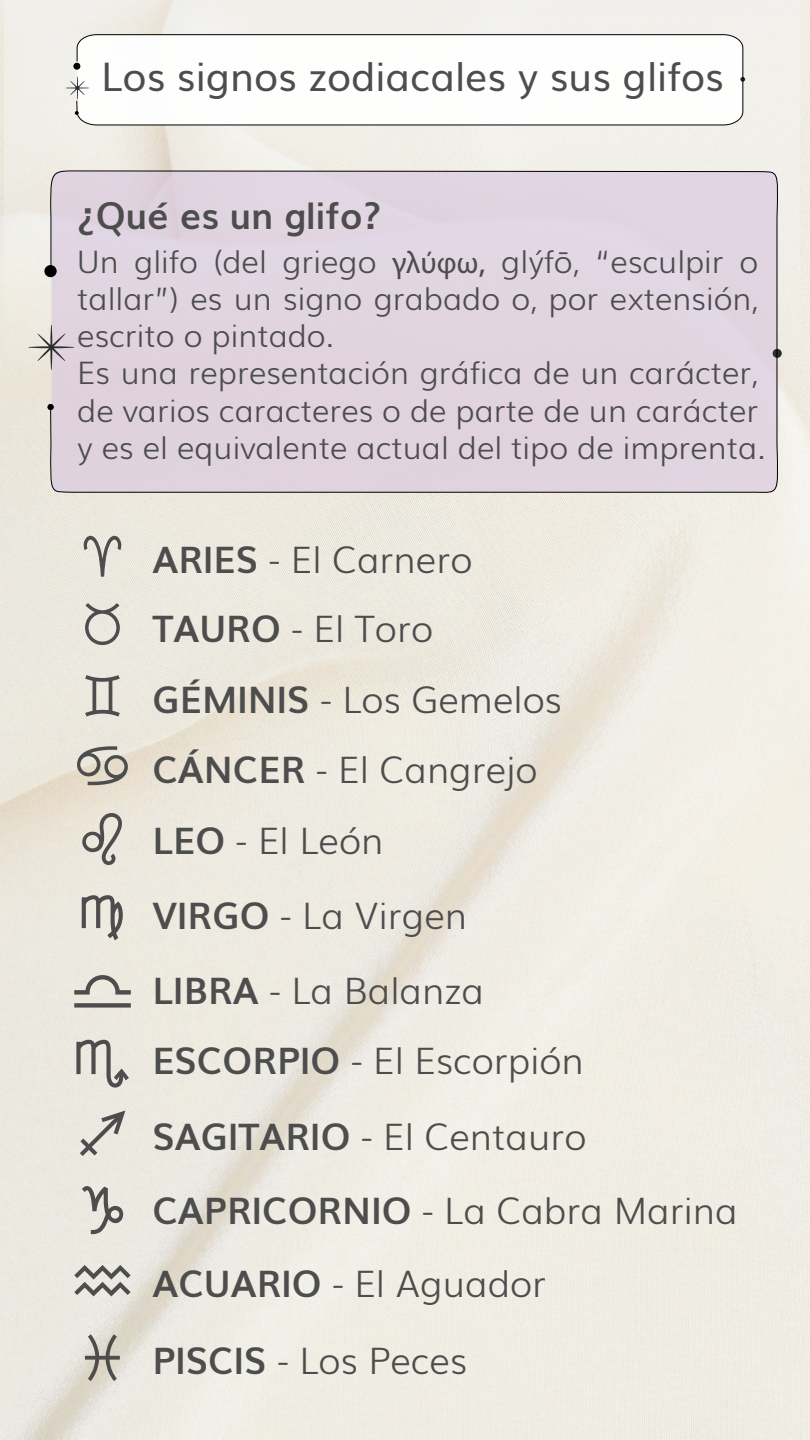
<style>
.page{position:relative;width:810px;height:1440px;background:#fff}
.page>*{position:absolute;margin:0;border:0;box-sizing:border-box;transform-origin:0 0}
.t1{font:39.38px "Muli";color:#4d4d4d}
.t2{font:700 36.83px "Muli";color:#4d4d4d}
.t3{font:300 36.45px "Muli";color:#4d4d4d}
.t4{font:300 31.05px/37.2px "Muli";color:#4d4d4d}
.s1{font-family:"Myriad Pro";font-weight:400}
.s2{font-weight:400}
.s3{font-weight:700}
</style>
<div class="page">
<img style="left:0;top:0;width:810px;height:1440px">
<div style="left:4px;top:0;width:795px;height:379px;background:#f1efe9"></div>
<svg style="left:773px;top:349px;width:9px;height:9px"></svg>
<div style="left:45px;top:266px;width:11px;height:11px;background:#000;border-radius:50%"></div>
<div style="left:45px;top:265px;width:12px;height:12px;border:1px solid #000;border-radius:50%"></div>
<svg style="left:28px;top:324px;width:21px;height:46px"></svg>
<div style="left:49px;top:167px;width:731px;height:330px;background:#e1d5e1"></div>
<div style="left:74px;top:63px;width:6px;height:7px;border:1px solid #000;border-radius:50%"></div>
<svg style="left:65px;top:81px;width:11px;height:14px"></svg>
<div style="left:76px;top:34px;width:668px;height:92px;background:#fefefd"></div>
<svg style="left:85px;top:1334px;width:35px;height:47px;background:#ded9cd"></svg>
<div style="left:74px;top:1265px;width:57px;height:31px;background:#ebe9e1"></div>
<div style="left:82px;top:1186px;width:41px;height:48px;background:#ebe9e1"></div>
<div style="left:80px;top:1111px;width:45px;height:45px;background:#ebe9e0"></div>
<div style="left:74px;top:975px;width:57px;height:33px;background:#ece9e0"></div>
<div style="left:82px;top:895px;width:41px;height:45px;background:#ede9e0"></div>
<div style="left:82px;top:813px;width:40px;height:52px;background:#ece7db"></div>
<svg style="left:77px;top:746px;width:51px;height:39px;background:#e7e0d1"></svg>
<svg style="left:85px;top:675px;width:35px;height:41px"></svg>
<svg style="left:85px;top:603px;width:35px;height:42px"></svg>
<div style="left:83px;top:536px;width:39px;height:41px;background:#ebe8de"></div>
<p class="t1" style="left:101px;top:44px;width:624px">Los signos zodiacales y sus glifos</p>
<p class="t2" style="left:77px;top:186px;width:306px">¿Qué es un glifo?</p>
<p class="t4" style="left:77px;top:241px;width:690px">Un glifo (del griego <span class="s1">γλύφω</span><span class="s2">,</span> glýfō, “esculpir o tallar”) es un signo grabado o, por extensión, escrito o pintado.<br>Es una representación gráfica de un carácter, de varios caracteres o de parte de un carácter y es el equivalente actual del tipo de imprenta.</p>
<p class="t3" style="left:152px;top:531px;width:322px"><span class="s3">ARIES</span> - El Carnero</p>
<p class="t3" style="left:152px;top:599px;width:282px"><span class="s3">TAURO</span> - El Toro</p>
<p class="t3" style="left:152px;top:671px;width:411px"><span class="s3">GÉMINIS</span> - Los Gemelos</p>
<p class="t3" style="left:152px;top:741px;width:387px"><span class="s3">CÁNCER</span> - El Cangrejo</p>
<p class="t3" style="left:152px;top:812px;width:233px"><span class="s3">LEO</span> - El León</p>
<p class="t3" style="left:152px;top:887px;width:316px"><span class="s3">VIRGO</span> - La Virgen</p>
<p class="t3" style="left:152px;top:962px;width:333px"><span class="s3">LIBRA</span> - La Balanza</p>
<p class="t3" style="left:74px;top:1032px;width:511px">★ <span class="s3">ESCORPIO</span> - El Escorpión</p>
<p class="t3" style="left:152px;top:1108px;width:436px"><span class="s3">SAGITARIO</span> - El Centauro</p>
<p class="t3" style="left:152px;top:1182px;width:587px"><span class="s3">CAPRICORNIO</span> - La Cabra Marina</p>
<p class="t3" style="left:152px;top:1255px;width:395px"><span class="s3">ACUARIO</span> - El Aguador</p>
<p class="t3" style="left:152px;top:1332px;width:316px"><span class="s3">PISCIS</span> - Los Peces</p>
</div>
